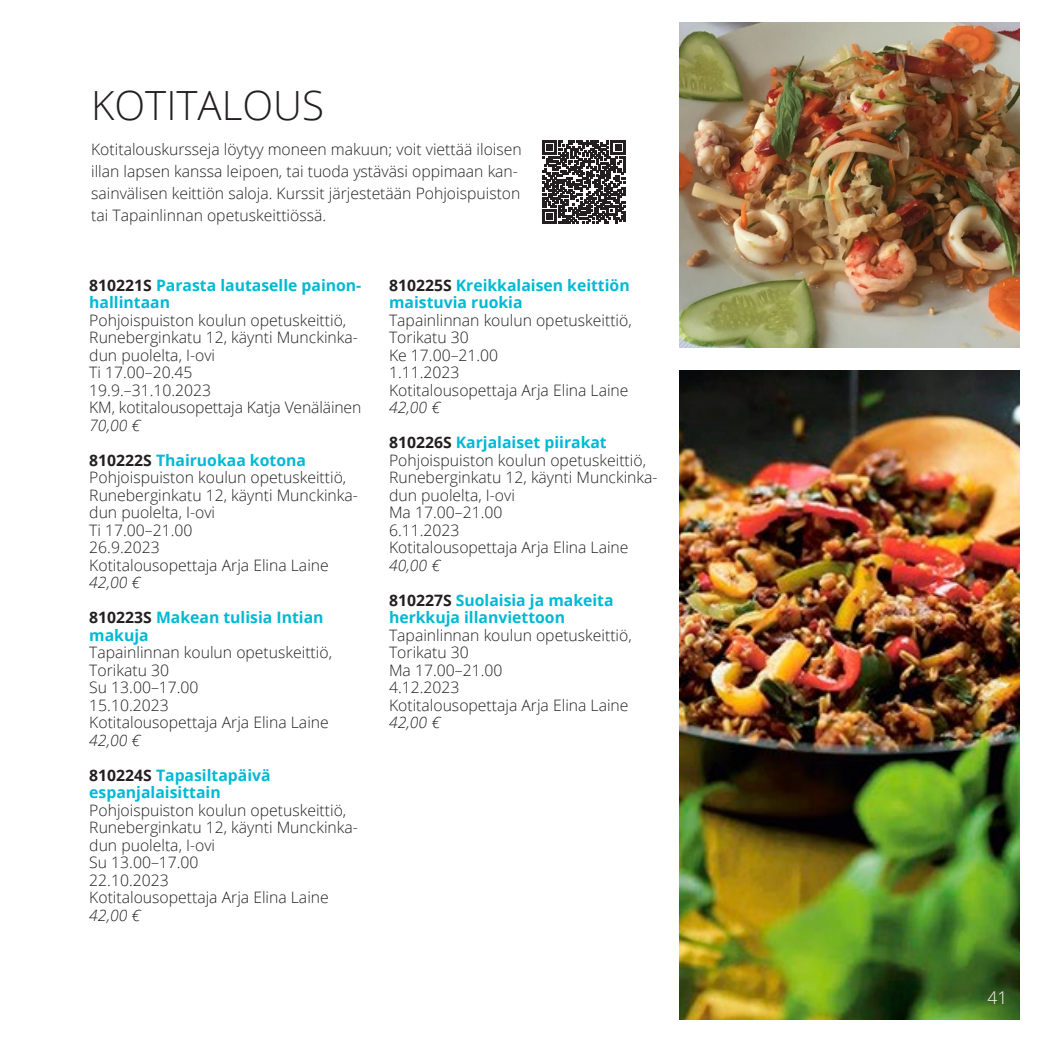
<style>
.page{position:relative;width:1042px;height:1042px;background:#fff}
.page>*{position:absolute;margin:0;border:0;box-sizing:border-box;transform-origin:0 0}
.otsikko_H1{font:300 40.25px "Open Sans";color:#231f20}
.t1{font:300 17.5px "Open Sans";color:#fff}
.kurssilista{font:300 15.75px/17.5px "Open Sans";color:#231f20}
.kurssilista_BOLD{font:700 15.75px/17.5px "Open Sans";color:#00b9d4}
.Leipis_vasen{font:300 15.75px/21.9px "Open Sans";color:#231f20}
.kurssilista_HINTA{font:italic 300 15.75px "Open Sans";color:#231f20}
.s1{color:#231f20}
</style>
<div class="page">
<svg style="left:542px;top:141px;width:83px;height:83px"></svg>
<img style="left:679px;top:370px;width:341px;height:650px">
<img style="left:680px;top:22px;width:340px;height:325px">
<p class="otsikko_H1" style="left:91px;top:78px;width:234px">KOTITALOUS</p>
<p class="Leipis_vasen" style="left:91px;top:138px;width:432px">Kotitalouskursseja löytyy moneen makuun; voit viettää iloisen illan lapsen kanssa leipoen, tai tuoda ystäväsi oppimaan kan&shy;sainvälisen keittiön saloja. Kurssit järjestetään Pohjoispuiston tai Tapainlinnan opetuskeittiössä.</p>
<p class="kurssilista_BOLD" style="left:89px;top:276px;width:274px"><span class="s1">810221S</span> Parasta lautaselle painon&shy;hallintaan</p>
<p class="kurssilista" style="left:89px;top:311px;width:270px">Pohjoispuiston koulun opetuskeittiö,<br>Runeberginkatu 12, käynti Munckinka&shy;dun puolelta, I-ovi</p>
<p class="kurssilista" style="left:89px;top:363px;width:105px">Ti 17.00–20.45</p>
<p class="kurssilista" style="left:89px;top:381px;width:123px">19.9.–31.10.2023</p>
<p class="kurssilista" style="left:89px;top:398px;width:273px">KM, kotitalousopettaja Katja Venäläinen</p>
<p class="kurssilista_HINTA" style="left:89px;top:414px;width:52px">70,00 €</p>
<p class="kurssilista_BOLD" style="left:89px;top:451px;width:218px"><span class="s1">810222S</span> Thairuokaa kotona</p>
<p class="kurssilista" style="left:89px;top:468px;width:270px">Pohjoispuiston koulun opetuskeittiö,<br>Runeberginkatu 12, käynti Munckinka&shy;dun puolelta, I-ovi</p>
<p class="kurssilista" style="left:89px;top:521px;width:105px">Ti 17.00–21.00</p>
<p class="kurssilista" style="left:89px;top:538px;width:72px">26.9.2023</p>
<p class="kurssilista" style="left:89px;top:556px;width:241px">Kotitalousopettaja Arja Elina Laine</p>
<p class="kurssilista_HINTA" style="left:89px;top:571px;width:52px">42,00 €</p>
<p class="kurssilista_BOLD" style="left:89px;top:608px;width:236px"><span class="s1">810223S</span> Makean tulisia Intian makuja</p>
<p class="kurssilista" style="left:89px;top:643px;width:244px">Tapainlinnan koulun opetuskeittiö,<br>Torikatu 30</p>
<p class="kurssilista" style="left:89px;top:678px;width:111px">Su 13.00–17.00</p>
<p class="kurssilista" style="left:89px;top:696px;width:81px">15.10.2023</p>
<p class="kurssilista" style="left:89px;top:713px;width:241px">Kotitalousopettaja Arja Elina Laine</p>
<p class="kurssilista_HINTA" style="left:89px;top:729px;width:52px">42,00 €</p>
<p class="kurssilista_BOLD" style="left:89px;top:766px;width:183px"><span class="s1">810224S</span> Tapasiltapäivä espanjalaisittain</p>
<p class="kurssilista" style="left:89px;top:801px;width:270px">Pohjoispuiston koulun opetuskeittiö,<br>Runeberginkatu 12, käynti Munckinka&shy;dun puolelta, I-ovi</p>
<p class="kurssilista" style="left:89px;top:853px;width:111px">Su 13.00–17.00</p>
<p class="kurssilista" style="left:89px;top:871px;width:81px">22.10.2023</p>
<p class="kurssilista" style="left:89px;top:888px;width:241px">Kotitalousopettaja Arja Elina Laine</p>
<p class="kurssilista_HINTA" style="left:89px;top:904px;width:52px">42,00 €</p>
<p class="kurssilista_BOLD" style="left:389px;top:276px;width:242px"><span class="s1">810225S</span> Kreikkalaisen keittiön maistuvia ruokia</p>
<p class="kurssilista" style="left:389px;top:311px;width:244px">Tapainlinnan koulun opetuskeittiö,<br>Torikatu 30</p>
<p class="kurssilista" style="left:389px;top:346px;width:111px">Ke 17.00–21.00</p>
<p class="kurssilista" style="left:389px;top:363px;width:72px">1.11.2023</p>
<p class="kurssilista" style="left:389px;top:381px;width:241px">Kotitalousopettaja Arja Elina Laine</p>
<p class="kurssilista_HINTA" style="left:389px;top:396px;width:52px">42,00 €</p>
<p class="kurssilista_BOLD" style="left:389px;top:433px;width:219px"><span class="s1">810226S</span> Karjalaiset piirakat</p>
<p class="kurssilista" style="left:389px;top:451px;width:270px">Pohjoispuiston koulun opetuskeittiö,<br>Runeberginkatu 12, käynti Munckinka&shy;dun puolelta, I-ovi</p>
<p class="kurssilista" style="left:389px;top:503px;width:115px">Ma 17.00–21.00</p>
<p class="kurssilista" style="left:389px;top:521px;width:72px">6.11.2023</p>
<p class="kurssilista" style="left:389px;top:538px;width:241px">Kotitalousopettaja Arja Elina Laine</p>
<p class="kurssilista_HINTA" style="left:389px;top:554px;width:52px">40,00 €</p>
<p class="kurssilista_BOLD" style="left:389px;top:591px;width:226px"><span class="s1">810227S</span> Suolaisia ja makeita herkkuja illanviettoon</p>
<p class="kurssilista" style="left:389px;top:626px;width:244px">Tapainlinnan koulun opetuskeittiö,<br>Torikatu 30</p>
<p class="kurssilista" style="left:389px;top:661px;width:115px">Ma 17.00–21.00</p>
<p class="kurssilista" style="left:389px;top:678px;width:72px">4.12.2023</p>
<p class="kurssilista" style="left:389px;top:696px;width:241px">Kotitalousopettaja Arja Elina Laine</p>
<p class="kurssilista_HINTA" style="left:389px;top:711px;width:52px">42,00 €</p>
<p class="t1" style="left:987px;top:985px;width:21px">41</p>
</div>
